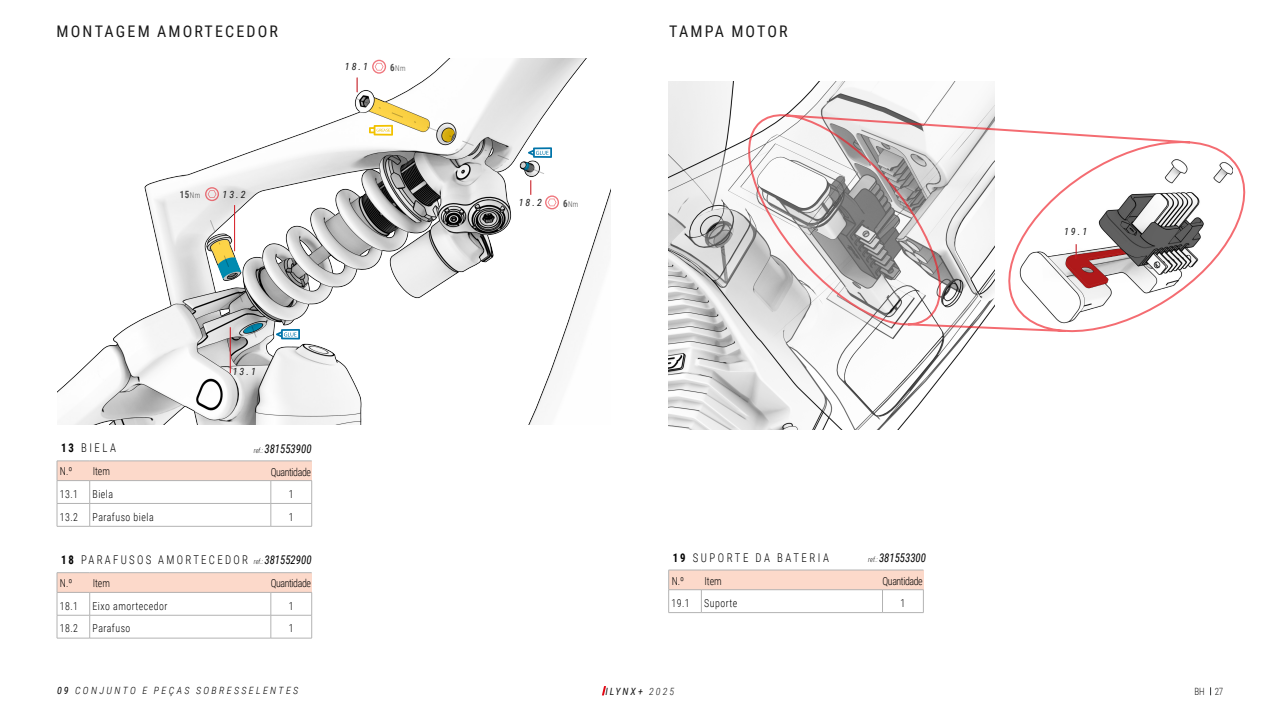
<style>
.page{position:relative;width:1280px;height:720px;background:#fff}
.page>*{position:absolute;margin:0;border:0;box-sizing:border-box;transform-origin:0 0}
.TITULOS_SECUNDARIOS{font:16px "Roboto Condensed";letter-spacing:.135em;color:#1a1a1a}
.tablas{font:italic 12px "Roboto Condensed";color:#000;scale:.9 1}
.HIGHLIGHTS{font:300 12px "Roboto Condensed";letter-spacing:.215em;color:#000;scale:.9 1}
.HIGHLIGHTS-2{font:300 12px "Roboto Condensed";letter-spacing:.235em;color:#000;scale:.9 1}
.Texto_tabla{font:300 11px "Roboto Condensed";letter-spacing:.05em;color:#000;scale:.9 1}
.tablas-2{font:300 11px "Roboto Condensed";letter-spacing:-.04em;color:#000;scale:.9 1}
.pie_gama{font:italic 300 10px "Roboto Condensed";letter-spacing:.235em;color:#000}
.pie_gama-2{font:italic 10px "Roboto Condensed";letter-spacing:.2em;color:#1a1a1a}
.t1{font:300 10px "Roboto Condensed";color:#1a1a1a;scale:.9 1}
.HIGHLIGHTS-3{font:700 10px "Roboto Condensed";color:#4d4d4d;scale:.9 1}
.HIGHLIGHTS-4{font:300 8px "Roboto Condensed";color:#4d4d4d;scale:.9 1}
.s1{font-weight:300;font-size:8px}
.s2{font-weight:700;font-size:10px}
.s3{font-weight:700}
.s4{font-weight:300;font-size:7px}
.s5{font-weight:400}
.s6{font-weight:300}
</style>
<div class="page">
<svg style="left:602px;top:686px;width:4px;height:9px"></svg>
<div style="left:57px;top:461px;width:255px;height:20px;background:#fcd9ca"></div>
<hr style="left:57px;top:503px;width:33px;height:1px;background:#b3b3b3">
<hr style="left:90px;top:503px;width:181px;height:1px;background:#b3b3b3">
<svg style="left:90px;top:481px;width:1px;height:45px"></svg>
<hr style="left:271px;top:503px;width:41px;height:1px;background:#b3b3b3">
<svg style="left:271px;top:481px;width:1px;height:45px"></svg>
<hr style="left:57px;top:526px;width:33px;height:1px;background:#b3b3b3">
<hr style="left:90px;top:526px;width:181px;height:1px;background:#b3b3b3">
<hr style="left:271px;top:526px;width:41px;height:1px;background:#b3b3b3">
<hr style="left:57px;top:461px;width:33px;height:1px;background:#b3b3b3">
<svg style="left:57px;top:461px;width:1px;height:65px"></svg>
<hr style="left:90px;top:461px;width:181px;height:1px;background:#b3b3b3">
<hr style="left:271px;top:461px;width:41px;height:1px;background:#b3b3b3">
<hr style="left:57px;top:480px;width:33px;height:1px;background:#b3b3b3">
<hr style="left:90px;top:480px;width:181px;height:1px;background:#b3b3b3">
<hr style="left:271px;top:480px;width:41px;height:1px;background:#b3b3b3">
<svg style="left:312px;top:481px;width:1px;height:45px"></svg>
<div style="left:57px;top:573px;width:255px;height:19px;background:#fcd9ca"></div>
<hr style="left:57px;top:615px;width:33px;height:1px;background:#b3b3b3">
<hr style="left:90px;top:615px;width:181px;height:1px;background:#b3b3b3">
<svg style="left:90px;top:593px;width:1px;height:45px"></svg>
<hr style="left:271px;top:615px;width:41px;height:1px;background:#b3b3b3">
<svg style="left:271px;top:593px;width:1px;height:45px"></svg>
<hr style="left:57px;top:638px;width:33px;height:1px;background:#b3b3b3">
<hr style="left:90px;top:638px;width:181px;height:1px;background:#b3b3b3">
<hr style="left:271px;top:638px;width:41px;height:1px;background:#b3b3b3">
<hr style="left:57px;top:573px;width:33px;height:1px;background:#b3b3b3">
<svg style="left:57px;top:573px;width:1px;height:65px"></svg>
<hr style="left:90px;top:573px;width:181px;height:1px;background:#b3b3b3">
<hr style="left:271px;top:573px;width:41px;height:1px;background:#b3b3b3">
<hr style="left:57px;top:592px;width:33px;height:1px;background:#b3b3b3">
<hr style="left:90px;top:592px;width:181px;height:1px;background:#b3b3b3">
<hr style="left:271px;top:592px;width:41px;height:1px;background:#b3b3b3">
<svg style="left:312px;top:593px;width:1px;height:45px"></svg>
<div style="left:669px;top:570px;width:254px;height:20px;background:#fcd9ca"></div>
<svg style="left:701px;top:591px;width:1px;height:21px"></svg>
<svg style="left:882px;top:591px;width:1px;height:21px"></svg>
<hr style="left:669px;top:612px;width:32px;height:1px;background:#b3b3b3">
<hr style="left:701px;top:612px;width:182px;height:1px;background:#b3b3b3">
<hr style="left:883px;top:612px;width:41px;height:1px;background:#b3b3b3">
<hr style="left:669px;top:570px;width:32px;height:1px;background:#b3b3b3">
<svg style="left:669px;top:570px;width:1px;height:42px"></svg>
<hr style="left:701px;top:570px;width:182px;height:1px;background:#b3b3b3">
<hr style="left:883px;top:570px;width:40px;height:1px;background:#b3b3b3">
<hr style="left:669px;top:590px;width:32px;height:1px;background:#b3b3b3">
<hr style="left:701px;top:590px;width:182px;height:1px;background:#b3b3b3">
<hr style="left:883px;top:590px;width:41px;height:1px;background:#b3b3b3">
<svg style="left:923px;top:591px;width:1px;height:21px"></svg>
<img style="left:669px;top:82px;width:326px;height:347px">
<img style="left:57px;top:58px;width:554px;height:367px">
<svg style="left:209px;top:219px;width:49px;height:120px"></svg>
<hr style="left:234px;top:205px;width:1px;height:46px;background:#dc1e26">
<hr style="left:230px;top:327px;width:1px;height:46px;background:#dc1e26">
<svg style="left:205px;top:187px;width:14px;height:14px"></svg>
<svg style="left:276px;top:329px;width:24px;height:11px"></svg>
<svg style="left:355px;top:60px;width:204px;height:149px"></svg>
<svg style="left:733px;top:101px;width:513px;height:241px"></svg>
<svg style="left:1076px;top:244px;width:1px;height:15px"></svg>
<p class="TITULOS_SECUNDARIOS" style="left:57px;top:20px;width:223px">MONTAGEM AMORTECEDOR</p>
<p class="TITULOS_SECUNDARIOS" style="left:669px;top:20px;width:120px">TAMPA MOTOR</p>
<p class="HIGHLIGHTS-3" style="left:180px;top:188px;width:24px">15<span class="s1">Nm</span></p>
<p class="pie_gama-2" style="left:223px;top:187px;width:25px">13.2</p>
<p class="pie_gama-2" style="left:345px;top:60px;width:25px">18.1</p>
<p class="HIGHLIGHTS-4" style="left:390px;top:62px;width:18px"><span class="s2">6</span>Nm</p>
<p class="pie_gama-2" style="left:233px;top:364px;width:25px">13.1</p>
<p class="HIGHLIGHTS" style="left:61px;top:440px;width:63px"><span class="s3">13</span> BIELA</p>
<p class="Texto_tabla" style="left:60px;top:486px;width:22px">13.1</p>
<p class="Texto_tabla" style="left:93px;top:486px;width:24px">Biela</p>
<p class="Texto_tabla" style="left:289px;top:486px;width:7px">1</p>
<p class="Texto_tabla" style="left:60px;top:509px;width:22px">13.2</p>
<p class="Texto_tabla" style="left:93px;top:509px;width:70px">Parafuso biela</p>
<p class="Texto_tabla" style="left:289px;top:509px;width:7px">1</p>
<p class="HIGHLIGHTS" style="left:61px;top:552px;width:209px"><span class="s3">18</span> PARAFUSOS AMORTECEDOR</p>
<p class="Texto_tabla" style="left:60px;top:598px;width:22px">18.1</p>
<p class="Texto_tabla" style="left:93px;top:598px;width:85px">Eixo amortecedor</p>
<p class="Texto_tabla" style="left:289px;top:598px;width:7px">1</p>
<p class="Texto_tabla" style="left:60px;top:621px;width:22px">18.2</p>
<p class="Texto_tabla" style="left:93px;top:621px;width:44px">Parafuso</p>
<p class="Texto_tabla" style="left:289px;top:621px;width:7px">1</p>
<p class="tablas" style="left:254px;top:440px;width:66px"><span class="s4">ref.:</span> 381553900</p>
<p class="tablas-2" style="left:60px;top:464px;width:15px">N.º</p>
<p class="tablas-2" style="left:93px;top:464px;width:21px">Item</p>
<p class="tablas-2" style="left:271px;top:464px;width:46px">Quantidade</p>
<p class="tablas" style="left:254px;top:552px;width:66px"><span class="s4">ref.:</span> 381552900</p>
<p class="tablas-2" style="left:60px;top:575px;width:15px">N.º</p>
<p class="tablas-2" style="left:93px;top:575px;width:21px">Item</p>
<p class="tablas-2" style="left:271px;top:576px;width:46px">Quantidade</p>
<p class="pie_gama-2" style="left:519px;top:196px;width:25px">18.2</p>
<p class="HIGHLIGHTS-4" style="left:563px;top:198px;width:18px"><span class="s2">6</span>Nm</p>
<p class="HIGHLIGHTS-2" style="left:673px;top:549px;width:175px"><span class="s3">19</span> SUPORTE DA BATERIA</p>
<p class="tablas" style="left:868px;top:550px;width:66px"><span class="s4">ref.:</span> 381553300</p>
<p class="Texto_tabla" style="left:672px;top:595px;width:22px">19.1</p>
<p class="Texto_tabla" style="left:704px;top:595px;width:38px">Suporte</p>
<p class="Texto_tabla" style="left:901px;top:595px;width:7px">1</p>
<p class="tablas-2" style="left:672px;top:573px;width:15px">N.º</p>
<p class="tablas-2" style="left:705px;top:573px;width:21px">Item</p>
<p class="tablas-2" style="left:883px;top:574px;width:46px">Quantidade</p>
<p class="pie_gama-2" style="left:1064px;top:224px;width:25px">19.1</p>
<p class="pie_gama" style="left:57px;top:684px;width:243px"><span class="s5">09</span> CONJUNTO E PEÇAS SOBRESSELENTES</p>
<p class="pie_gama-2" style="left:605px;top:685px;width:70px">ILYNX+ <span class="s6">2025</span></p>
<p class="t1" style="left:1194px;top:685px;width:34px">BH 27</p>
</div>
